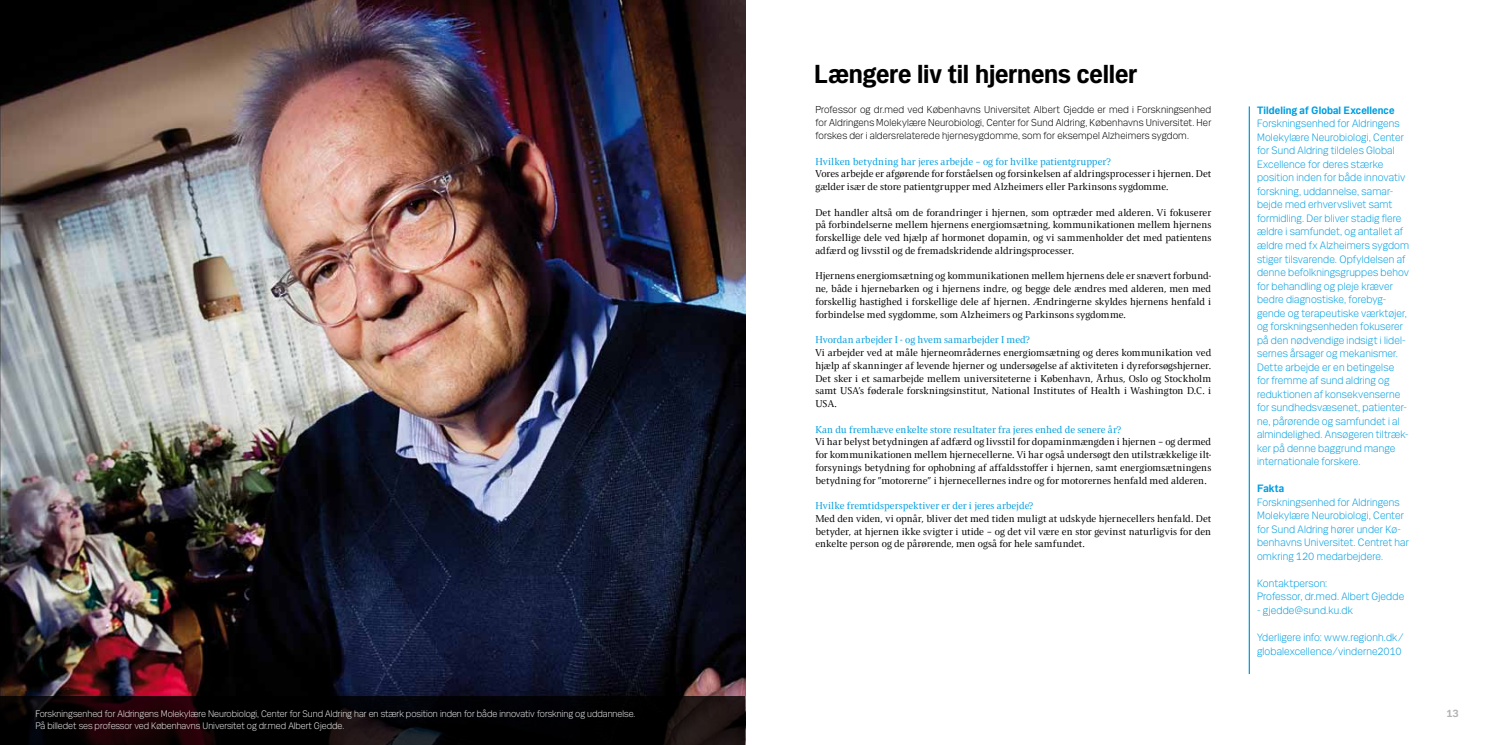
<style>
.page{position:relative;width:1489px;height:745px;background:#fff}
.page>*{position:absolute;margin:0;border:0;box-sizing:border-box;transform-origin:0 0}
.t1{font:700 27.5px "Mari";letter-spacing:-.005em;color:#000}
.t2{font:300 11.25px/13.5px "Mari";letter-spacing:.01em;color:#009ee0}
.t3{font:700 11.25px "Mari";letter-spacing:.01em;color:#009ee0}
.t4{font:700 11.25px "Mari";color:#b1b3b4}
.t5{font:10.62px/12.8px "Press Serif Pro";letter-spacing:.005em;color:#000;text-align:justify}
.t6{font:300 10.62px/12.8px "Mari";letter-spacing:.015em;color:#000;text-align:justify}
.t7{font:10.62px "Press Serif Pro";letter-spacing:.005em;color:#009ee0}
.t8{font:300 10px/12px "Mari";color:#eceded}
</style>
<div class="page">
<img style="left:0;top:0;width:745px;height:744px">
<hr style="left:1248px;top:106px;width:1px;height:567px;background:#009ee0">
<svg style="left:0;top:695px;width:744px;height:49px;background:#0b0407"></svg>
<h1 class="t1" style="left:814px;top:57px;width:325px">Længere liv til hjernens celler</h1>
<p class="t6" style="left:815px;top:103px;width:397px">Professor og dr.med ved Københavns Universitet Albert Gjedde er med i Forskningsenhed for Aldringens Molekylære Neurobiologi, Center for Sund Aldring, Københavns Universitet. Her forskes der i aldersrelaterede hjernesygdomme, som for eksempel Alzheimers sygdom.</p>
<p class="t7" style="left:815px;top:155px;width:297px">Hvilken betydning har jeres arbejde – og for hvilke patientgrupper?</p>
<p class="t5" style="left:815px;top:167px;width:397px">Vores arbejde er afgørende for forståelsen og forsinkelsen af aldringsprocesser i hjernen. Det gælder især de store patientgrupper med Alzheimers eller Parkinsons sygdomme.</p>
<p class="t5" style="left:815px;top:206px;width:397px">Det handler altså om de forandringer i hjernen, som optræder med alderen. Vi fokuserer på forbindelserne mellem hjernens energiomsætning, kommunikationen mellem hjernens forskellige dele ved hjælp af hormonet dopamin, og vi sammenholder det med patientens adfærd og livsstil og de fremadskridende aldringsprocesser.</p>
<p class="t5" style="left:815px;top:269px;width:397px">Hjernens energiomsætning og kommunikationen mellem hjernens dele er snævert forbund&shy;ne, både i hjernebarken og i hjernens indre, og begge dele ændres med alderen, men med forskellig hastighed i forskellige dele af hjernen. Ændringerne skyldes hjernens henfald i forbindelse med sygdomme, som Alzheimers og Parkinsons sygdomme.</p>
<p class="t7" style="left:815px;top:334px;width:216px">Hvordan arbejder I - og hvem samarbejder I med?</p>
<p class="t5" style="left:815px;top:346px;width:397px">Vi arbejder ved at måle hjerneområdernes energiomsætning og deres kommunikation ved hjælp af skanninger af levende hjerner og undersøgelse af aktiviteten i dyreforsøgshjerner.<br>Det sker i et samarbejde mellem universiteterne i København, Århus, Oslo og Stockholm samt USA’s føderale forskningsinstitut, National Institutes of Health i Washington D.C. i USA.</p>
<p class="t7" style="left:815px;top:423px;width:307px">Kan du fremhæve enkelte store resultater fra jeres enhed de senere år?</p>
<p class="t5" style="left:815px;top:435px;width:397px">Vi har belyst betydningen af adfærd og livsstil for dopaminmængden i hjernen – og dermed for kommunikationen mellem hjernecellerne. Vi har også undersøgt den utilstrækkelige ilt&shy;forsynings betydning for ophobning af affaldsstoffer i hjernen, samt energiomsætningens betydning for ”motorerne” i hjernecellernes indre og for motorernes henfald med alderen.</p>
<p class="t7" style="left:815px;top:499px;width:219px">Hvilke fremtidsperspektiver er der i jeres arbejde?</p>
<p class="t5" style="left:815px;top:512px;width:397px">Med den viden, vi opnår, bliver det med tiden muligt at udskyde hjernecellers henfald. Det betyder, at hjernen ikke svigter i utide – og det vil være en stor gevinst naturligvis for den enkelte person og de pårørende, men også for hele samfundet.</p>
<p class="t3" style="left:1256px;top:103px;width:139px">Tildeling af Global Excellence</p>
<p class="t2" style="left:1256px;top:116px;width:154px">Forskningsenhed for Aldringens<br>Molekylære Neurobiologi, Center for Sund Aldring tildeles Global<br>Excellence for deres stærke position inden for både innovativ forskning, uddannelse, samar&shy;bejde med erhvervslivet samt formidling. Der bliver stadig flere ældre i samfundet, og antallet af ældre med fx Alzheimers sygdom stiger tilsvarende. Opfyldelsen af denne befolkningsgruppes behov for behandling og pleje kræver bedre diagnostiske, forebyg&shy;gende og terapeutiske værktøjer, og forskningsenheden fokuserer på den nødvendige indsigt i lidel&shy;sernes årsager og mekanismer.<br>Dette arbejde er en betingelse for fremme af sund aldring og reduktionen af konsekvenserne for sundhedsvæsenet, patienter&shy;ne, pårørende og samfundet i al almindelighed. Ansøgeren tiltræk&shy;ker på denne baggrund mange internationale forskere.</p>
<p class="t3" style="left:1256px;top:481px;width:29px">Fakta</p>
<p class="t2" style="left:1256px;top:494px;width:153px">Forskningsenhed for Aldringens<br>Molekylære Neurobiologi, Center for Sund Aldring hører under Kø&shy;benhavns Universitet. Centret har omkring 120 medarbejdere.</p>
<p class="t2" style="left:1256px;top:575px;width:149px">Kontaktperson:<br>Professor, dr.med. Albert Gjedde</p>
<p class="t2" style="left:1256px;top:602px;width:97px">- gjedde@sund.ku.dk</p>
<p class="t2" style="left:1256px;top:629px;width:148px">Yderligere info: www.regionh.dk/ globalexcellence/vinderne2010</p>
<p class="t8" style="left:35px;top:706px;width:601px">Forskningsenhed for Aldringens Molekylære Neurobiologi, Center for Sund Aldring har en stærk position inden for både innovativ forskning og uddannelse.<br>På billedet ses professor ved Københavns Universitet og dr.med Albert Gjedde.</p>
<p class="t4" style="left:35px;top:706px;width:14px">12</p>
<p class="t4" style="left:1446px;top:706px;width:14px">13</p>
</div>
